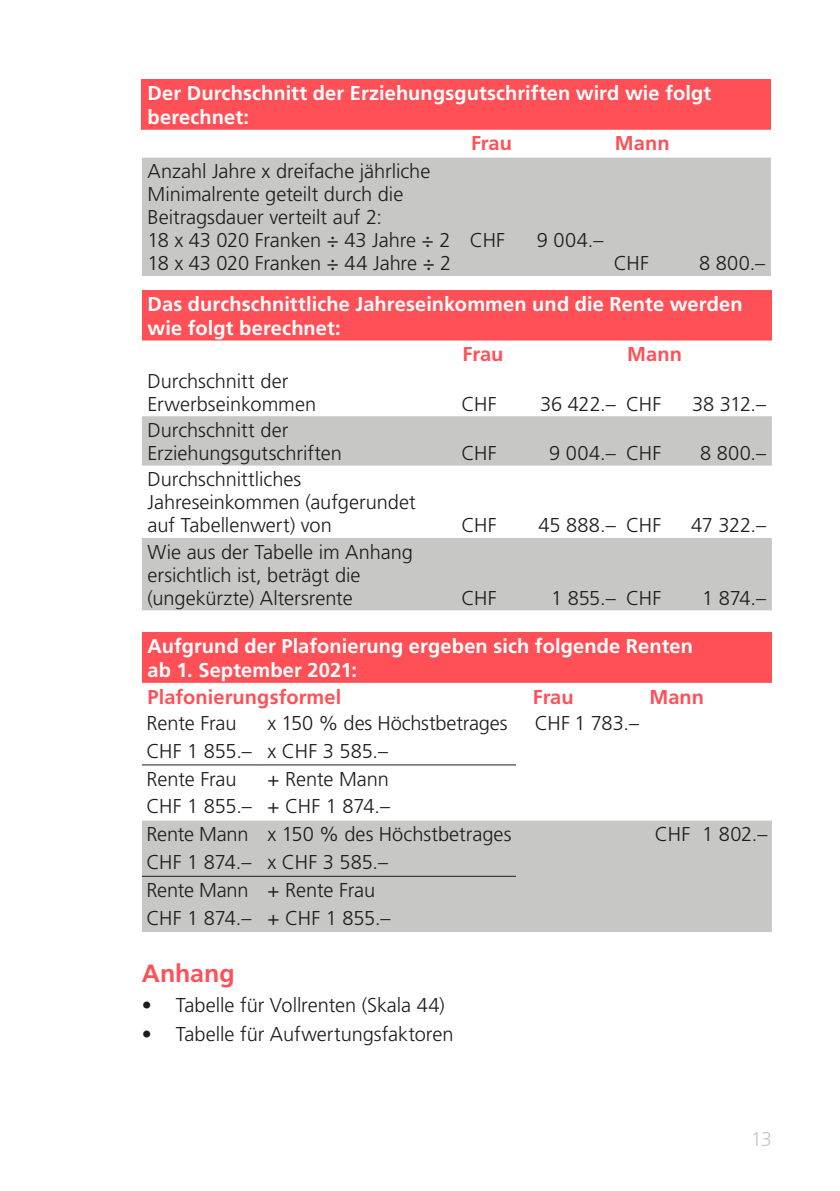
<style>
.page{position:relative;width:840px;height:1191px;background:#fff}
.page>*{position:absolute;margin:0;border:0;box-sizing:border-box;transform-origin:0 0}
.Text_vor_Aufzählung{font:700 25px "Frutiger LT Std";letter-spacing:-.005em;color:#ff5057}
.Grundtext{font:300 20px/23px "Frutiger LT Std";letter-spacing:-.005em;color:#1d1d1b}
.Tabellen_Text_Weiss{font:700 20px/24px "Frutiger LT Std";letter-spacing:.005em;color:#fff}
.Tabellen_Text_Weiss-2{font:700 20px "Frutiger LT Std";letter-spacing:.005em;color:#ff5057}
.Untertitel_ohne_Aufz{font:700 20px "Frutiger LT Std";color:#ff5057}
.t1{font:300 20px "Frutiger LT Std";color:#c7c7c6}
</style>
<div class="page">
<div style="left:142px;top:79px;width:628px;height:51px;background:#ff5057"></div>
<svg style="left:142px;top:157px;width:628px;height:1px"></svg>
<div style="left:142px;top:158px;width:628px;height:118px;background:#c7c7c6"></div>
<div style="left:142px;top:290px;width:629px;height:50px;background:#ff5057"></div>
<svg style="left:142px;top:340px;width:629px;height:1px"></svg>
<svg style="left:142px;top:416px;width:629px;height:194px;fill:#c7c7c6"></svg>
<div style="left:142px;top:632px;width:629px;height:51px;background:#ff5057"></div>
<div style="left:142px;top:820px;width:629px;height:112px;background:#c7c7c6"></div>
<hr style="left:142px;top:764px;width:121px;height:1px;background:#1d1d1b">
<hr style="left:263px;top:764px;width:252px;height:1px;background:#1d1d1b">
<hr style="left:142px;top:875px;width:121px;height:1px;background:#1d1d1b">
<hr style="left:263px;top:875px;width:252px;height:1px;background:#1d1d1b">
<p class="Tabellen_Text_Weiss" style="left:147px;top:81px;width:565px">Der Durchschnitt der Erziehungsgutschriften wird wie folgt berechnet:</p>
<p class="Untertitel_ohne_Aufz" style="left:471px;top:132px;width:42px">Frau</p>
<p class="Untertitel_ohne_Aufz" style="left:614px;top:132px;width:56px">Mann</p>
<p class="Grundtext" style="left:147px;top:160px;width:305px">Anzahl Jahre x dreifache jährliche<br>Minimalrente geteilt durch die<br>Beitragsdauer verteilt auf 2:<br>18 x 43 020 Franken ÷ 43 Jahre ÷ 2<br>18 x 43 020 Franken ÷ 44 Jahre ÷ 2</p>
<p class="Grundtext" style="left:469px;top:229px;width:37px">CHF</p>
<p class="Grundtext" style="left:536px;top:229px;width:68px">9 004.–</p>
<p class="Grundtext" style="left:613px;top:252px;width:37px">CHF</p>
<p class="Grundtext" style="left:698px;top:252px;width:68px">8 800.–</p>
<p class="Tabellen_Text_Weiss" style="left:147px;top:292px;width:596px">Das durchschnittliche Jahreseinkommen und die Rente werden wie folgt berechnet:</p>
<p class="Untertitel_ohne_Aufz" style="left:462px;top:342px;width:42px">Frau</p>
<p class="Untertitel_ohne_Aufz" style="left:626px;top:342px;width:56px">Mann</p>
<p class="Grundtext" style="left:147px;top:369px;width:170px">Durchschnitt der<br>Erwerbseinkommen</p>
<p class="Grundtext" style="left:461px;top:392px;width:37px">CHF</p>
<p class="Grundtext" style="left:539px;top:392px;width:77px">36 422.–</p>
<p class="Grundtext" style="left:625px;top:392px;width:37px">CHF</p>
<p class="Grundtext" style="left:691px;top:392px;width:76px">38 312.–</p>
<p class="Grundtext" style="left:147px;top:419px;width:196px">Durchschnitt der<br>Erziehungsgutschriften</p>
<p class="Grundtext" style="left:147px;top:468px;width:269px">Durchschnittliches<br>Jahreseinkommen (aufgerundet auf Tabellenwert) von</p>
<p class="Grundtext" style="left:461px;top:442px;width:37px">CHF</p>
<p class="Grundtext" style="left:549px;top:442px;width:68px">9 004.–</p>
<p class="Grundtext" style="left:625px;top:442px;width:37px">CHF</p>
<p class="Grundtext" style="left:699px;top:442px;width:68px">8 800.–</p>
<p class="Grundtext" style="left:461px;top:514px;width:37px">CHF</p>
<p class="Grundtext" style="left:538px;top:514px;width:79px">45 888.–</p>
<p class="Grundtext" style="left:625px;top:514px;width:37px">CHF</p>
<p class="Grundtext" style="left:690px;top:514px;width:76px">47 322.–</p>
<p class="Grundtext" style="left:147px;top:540px;width:267px">Wie aus der Tabelle im Anhang ersichtlich ist, beträgt die (ungekürzte) Altersrente</p>
<p class="Grundtext" style="left:461px;top:586px;width:37px">CHF</p>
<p class="Grundtext" style="left:551px;top:586px;width:66px">1 855.–</p>
<p class="Grundtext" style="left:625px;top:586px;width:37px">CHF</p>
<p class="Grundtext" style="left:701px;top:586px;width:66px">1 874.–</p>
<p class="Tabellen_Text_Weiss" style="left:147px;top:634px;width:546px">Aufgrund der Plafonierung ergeben sich folgende Renten ab 1. September 2021:</p>
<p class="Tabellen_Text_Weiss-2" style="left:147px;top:684px;width:195px">Plafonierungsformel</p>
<p class="Tabellen_Text_Weiss-2" style="left:532px;top:684px;width:42px">Frau</p>
<p class="Tabellen_Text_Weiss-2" style="left:649px;top:684px;width:56px">Mann</p>
<p class="Grundtext" style="left:146px;top:712px;width:92px">Rente Frau</p>
<p class="Grundtext" style="left:267px;top:712px;width:241px">x 150 % des Höchstbetrages</p>
<p class="Grundtext" style="left:534px;top:712px;width:106px">CHF 1 783.–</p>
<p class="Grundtext" style="left:146px;top:739px;width:107px">CHF 1 855.–</p>
<p class="Grundtext" style="left:267px;top:739px;width:122px">x CHF 3 585.–</p>
<p class="Grundtext" style="left:146px;top:767px;width:92px">Rente Frau</p>
<p class="Grundtext" style="left:267px;top:767px;width:123px">+ Rente Mann</p>
<p class="Grundtext" style="left:146px;top:795px;width:107px">CHF 1 855.–</p>
<p class="Grundtext" style="left:267px;top:795px;width:124px">+ CHF 1 874.–</p>
<p class="Grundtext" style="left:146px;top:823px;width:103px">Rente Mann</p>
<p class="Grundtext" style="left:267px;top:823px;width:245px">x 150 % des Höchstbetrages</p>
<p class="Grundtext" style="left:654px;top:823px;width:37px">CHF</p>
<p class="Grundtext" style="left:702px;top:823px;width:66px">1 802.–</p>
<p class="Grundtext" style="left:146px;top:851px;width:106px">CHF 1 874.–</p>
<p class="Grundtext" style="left:267px;top:851px;width:122px">x CHF 3 585.–</p>
<p class="Grundtext" style="left:146px;top:879px;width:103px">Rente Mann</p>
<p class="Grundtext" style="left:267px;top:879px;width:109px">+ Rente Frau</p>
<p class="Grundtext" style="left:146px;top:906px;width:106px">CHF 1 874.–</p>
<p class="Grundtext" style="left:267px;top:906px;width:124px">+ CHF 1 855.–</p>
<p class="Text_vor_Aufzählung" style="left:142px;top:958px;width:94px">Anhang</p>
<p class="Grundtext" style="left:142px;top:993px;width:304px">• Tabelle für Vollrenten (Skala 44)</p>
<p class="Grundtext" style="left:142px;top:1023px;width:313px">• Tabelle für Aufwertungsfaktoren</p>
<p class="t1" style="left:750px;top:1127px;width:22px">13</p>
</div>
